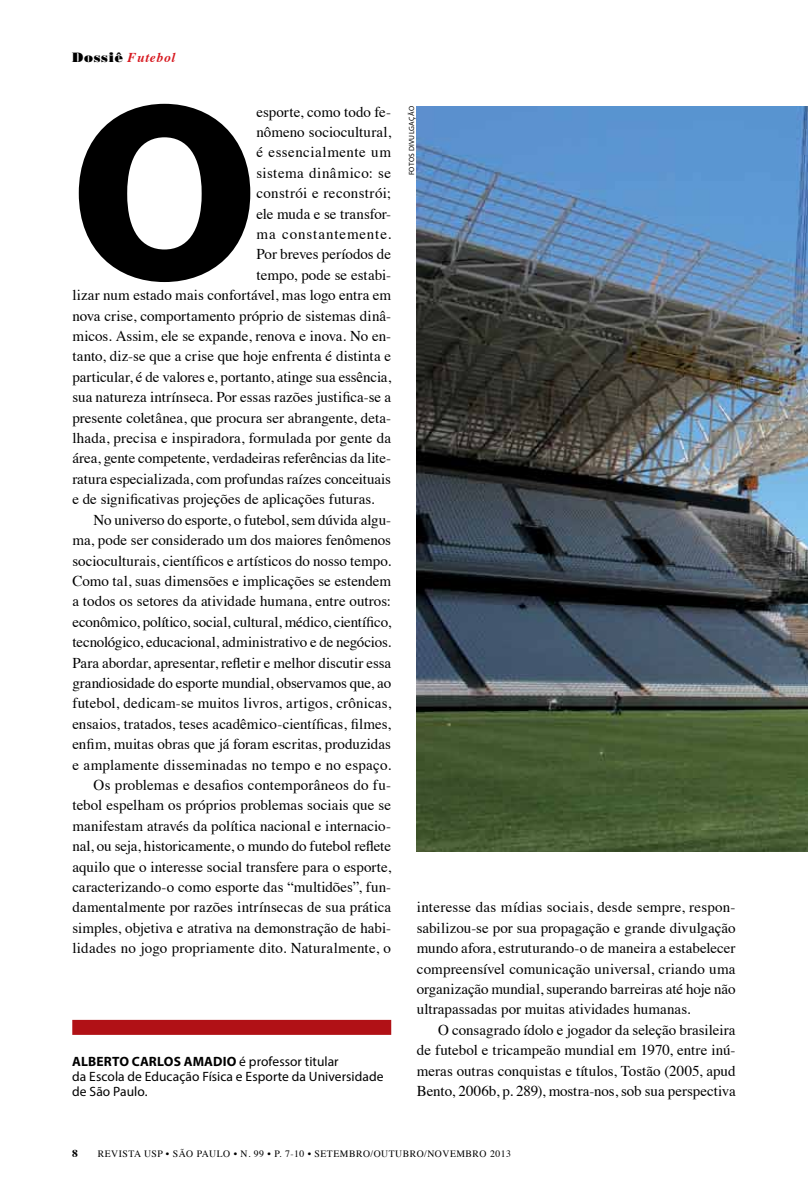
<style>
.page{position:relative;width:808px;height:1191px;background:#fff}
.page>*{position:absolute;margin:0;border:0;box-sizing:border-box;transform-origin:0 0}
.t1{font:600 248.1px "Stag Sans";color:#000}
.t2{font:15px/20.4px "Times";color:#000;text-align:justify}
.t3{font:15px "Times";letter-spacing:.02em;color:#000}
.t4{font:15px "Times";letter-spacing:.025em;color:#000}
.t5{font:15px "Times";letter-spacing:.03em;color:#000}
.t6{font:15px "Times";letter-spacing:.035em;color:#000}
.t7{font:15px "Times";letter-spacing:.06em;color:#000}
.t8{font:13.5px/15px "Myriad Pro";letter-spacing:.005em;color:#000}
.t9{font:italic 700 13.5px "Times";letter-spacing:.05em;color:#d71920}
.t10{font:700 10.5px "Times";color:#000;scale:1.1 1}
.t11{font:9.75px "Times";letter-spacing:.05em;color:#000}
.t12{font:7.5px "Myriad Pro";letter-spacing:.03em;color:#000}
.s1{font-family:"Bodoni Poster";font-weight:400;font-style:normal;color:#000}
.s2{font-weight:700}
</style>
<div class="page">
<img style="left:417px;top:106px;width:391px;height:745px">
<div style="left:72px;top:1019px;width:319px;height:15px;background:#b11116"></div>
<p class="t9" style="left:72px;top:44px;width:104px"><span class="s1">Dossiê</span> Futebol</p>
<h1 class="t1" style="left:72px;top:50px;width:186px">O</h1>
<p class="t2" style="left:256px;top:100px;width:136px">esporte, como todo fe-</p>
<p class="t2" style="left:256px;top:120px;width:136px">nômeno sociocultural,</p>
<p class="t6" style="left:256px;top:138px;width:136px">é essencialmente um</p>
<p class="t5" style="left:256px;top:159px;width:136px">sistema dinâmico: se</p>
<p class="t4" style="left:256px;top:179px;width:136px">constrói e reconstrói;</p>
<p class="t2" style="left:256px;top:202px;width:136px">ele muda e se transfor-</p>
<p class="t7" style="left:256px;top:220px;width:136px">ma constantemente.</p>
<p class="t2" style="left:256px;top:243px;width:136px">Por breves períodos de</p>
<p class="t2" style="left:256px;top:263px;width:136px">tempo, pode se estabi-</p>
<p class="t2" style="left:72px;top:284px;width:320px">lizar num estado mais confortável, mas logo entra em</p>
<p class="t2" style="left:72px;top:304px;width:320px">nova crise, comportamento próprio de sistemas dinâ-</p>
<p class="t2" style="left:72px;top:324px;width:320px">micos. Assim, ele se expande, renova e inova. No en-</p>
<p class="t2" style="left:72px;top:345px;width:320px">tanto, diz-se que a crise que hoje enfrenta é distinta e</p>
<p class="t2" style="left:72px;top:365px;width:320px">particular, é de valores e, portanto, atinge sua essência,</p>
<p class="t2" style="left:72px;top:386px;width:320px">sua natureza intrínseca. Por essas razões justifica-se a</p>
<p class="t2" style="left:72px;top:406px;width:320px">presente coletânea, que procura ser abrangente, deta-</p>
<p class="t2" style="left:72px;top:426px;width:320px">lhada, precisa e inspiradora, formulada por gente da</p>
<p class="t2" style="left:72px;top:447px;width:320px">área, gente competente, verdadeiras referências da lite-</p>
<p class="t2" style="left:72px;top:467px;width:320px">ratura especializada, com profundas raízes conceituais</p>
<p class="t2" style="left:72px;top:488px;width:304px">e de significativas projeções de aplicações futuras.</p>
<p class="t2" style="left:94px;top:508px;width:299px">No universo do esporte, o futebol, sem dúvida algu-</p>
<p class="t2" style="left:72px;top:528px;width:320px">ma, pode ser considerado um dos maiores fenômenos</p>
<p class="t2" style="left:72px;top:549px;width:320px">socioculturais, científicos e artísticos do nosso tempo.</p>
<p class="t2" style="left:72px;top:569px;width:320px">Como tal, suas dimensões e implicações se estendem</p>
<p class="t2" style="left:72px;top:590px;width:320px">a todos os setores da atividade humana, entre outros:</p>
<p class="t2" style="left:72px;top:610px;width:320px">econômico, político, social, cultural, médico, científico,</p>
<p class="t2" style="left:72px;top:630px;width:320px">tecnológico, educacional, administrativo e de negócios.</p>
<p class="t2" style="left:72px;top:651px;width:320px">Para abordar, apresentar, refletir e melhor discutir essa</p>
<p class="t2" style="left:72px;top:671px;width:320px">grandiosidade do esporte mundial, observamos que, ao</p>
<p class="t2" style="left:72px;top:692px;width:320px">futebol, dedicam-se muitos livros, artigos, crônicas,</p>
<p class="t2" style="left:72px;top:712px;width:320px">ensaios, tratados, teses acadêmico-científicas, filmes,</p>
<p class="t2" style="left:72px;top:732px;width:320px">enfim, muitas obras que já foram escritas, produzidas</p>
<p class="t3" style="left:72px;top:750px;width:320px">e amplamente disseminadas no tempo e no espaço.</p>
<p class="t2" style="left:94px;top:773px;width:299px">Os problemas e desafios contemporâneos do fu-</p>
<p class="t2" style="left:72px;top:794px;width:320px">tebol espelham os próprios problemas sociais que se</p>
<p class="t2" style="left:72px;top:814px;width:320px">manifestam através da política nacional e internacio-</p>
<p class="t2" style="left:72px;top:834px;width:320px">nal, ou seja, historicamente, o mundo do futebol reflete</p>
<p class="t2" style="left:72px;top:855px;width:320px">aquilo que o interesse social transfere para o esporte,</p>
<p class="t2" style="left:72px;top:875px;width:320px">caracterizando-o como esporte das “multidões”, fun-</p>
<p class="t2" style="left:72px;top:896px;width:320px">damentalmente por razões intrínsecas de sua prática</p>
<p class="t2" style="left:72px;top:916px;width:320px">simples, objetiva e atrativa na demonstração de habi-</p>
<p class="t3" style="left:72px;top:934px;width:320px">lidades no jogo propriamente dito. Naturalmente, o</p>
<p class="t8" style="left:72px;top:1053px;width:313px"><span class="s2">ALBERTO CARLOS AMADIO</span> é professor titular<br>da Escola de Educação Física e Esporte da Universidade de São Paulo.</p>
<p class="t12" style="left:407px;top:175px;width:71px;rotate:-90deg">FOTOS DIVULGAÇÃO</p>
<p class="t2" style="left:417px;top:896px;width:320px">interesse das mídias sociais, desde sempre, respon&shy;sabilizou-se por sua propagação e grande divulgação mundo afora, estruturando-o de maneira a estabelecer compreensível comunicação universal, criando uma organização mundial, superando barreiras até hoje não ultrapassadas por muitas atividades humanas.</p>
<p class="t2" style="left:417px;top:1018px;width:320px;text-indent:21px">O consagrado ídolo e jogador da seleção brasileira de futebol e tricampeão mundial em 1970, entre inú&shy;meras outras conquistas e títulos, Tostão (2005, apud Bento, 2006b, p. 289), mostra-nos, sob sua perspectiva</p>
<p class="t10" style="left:72px;top:1143px;width:7px">8</p>
<p class="t11" style="left:98px;top:1144px;width:415px">REVISTA USP • São Paulo • n. 99 • p. 7-10 • SETEMBRO/OUTUBRO/NOVEMBRO 2013</p>
</div>
